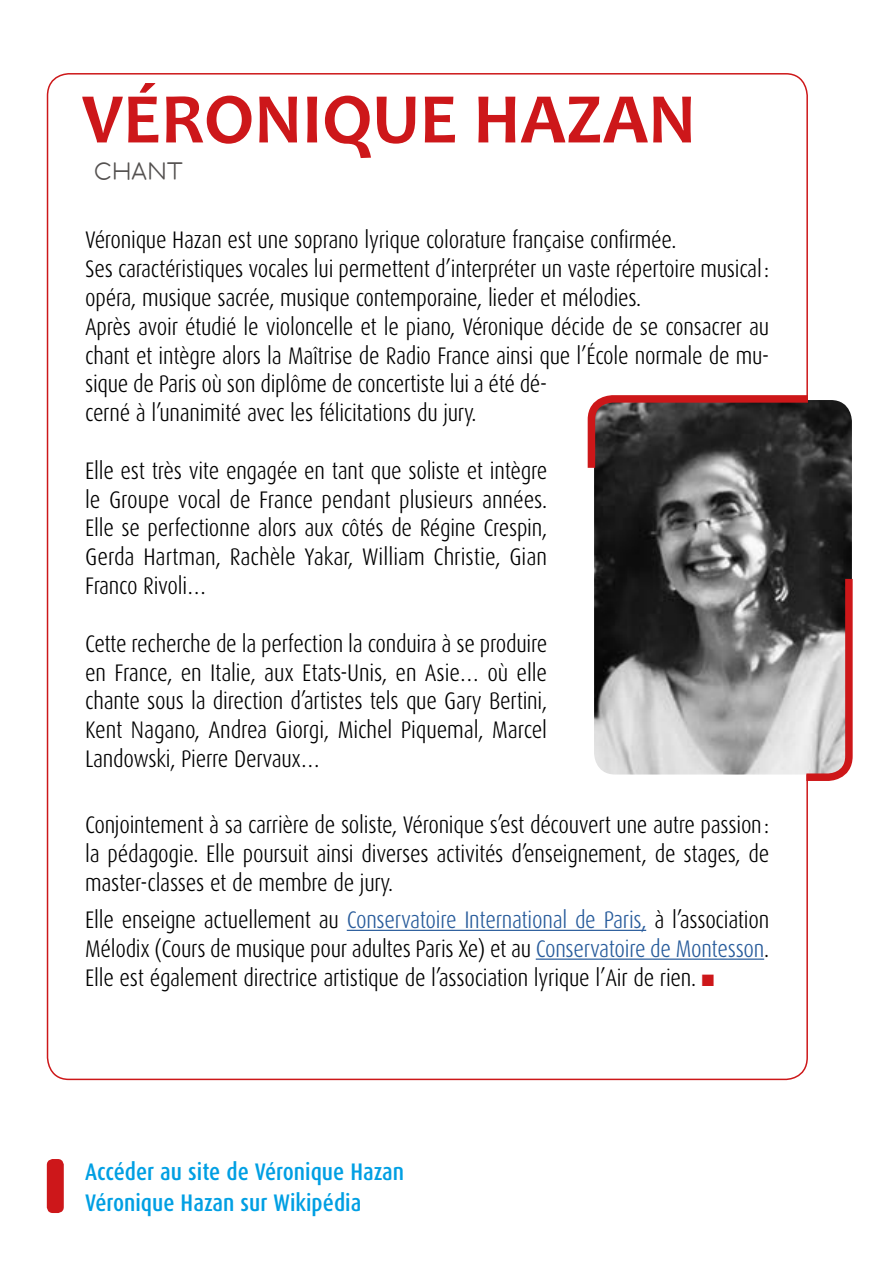
<style>
.page{position:relative;width:893px;height:1263px;background:#fff}
.page>*{position:absolute;margin:0;border:0;box-sizing:border-box;transform-origin:0 0}
.t1{font:700 72px "Candara";color:#cd171a}
.t2{font:300 27px "SF Orson Casual";letter-spacing:.05em;color:#545150}
.t3{font:300 24px/28.8px "Dax Condensed";letter-spacing:-.01em;color:#000;text-align:justify}
.t4{font:500 24px/31px "Dax Condensed";color:#009fe3}
.s1{color:#275b9b}
.s2{color:#cd171a}
</style>
<div class="page">
<hr style="left:347px;top:930px;width:299px;height:1px;background:#275b9b">
<hr style="left:536px;top:958px;width:228px;height:2px;background:#275b9b">
<img style="left:594px;top:400px;width:258px;height:374px">
<svg style="left:587px;top:391px;width:228px;height:84px;background:#544141"></svg>
<svg style="left:799px;top:571px;width:54px;height:214px;background:#a78b8b"></svg>
<div style="left:47px;top:1159px;width:17px;height:54px;background:#cd171a;border-radius:6px"></div>
<h1 class="t1" style="left:82px;top:74px;width:616px">VÉRONIQUE HAZAN</h1>
<p class="t2" style="left:94px;top:154px;width:90px">CHANT</p>
<p class="t3" style="left:85px;top:226px;width:686px;text-align:left">Véronique Hazan est une soprano lyrique colorature française confirmée.<br>Ses caractéristiques vocales lui permettent d’interpréter un vaste répertoire musical: opéra, musique sacrée, musique contemporaine, lieder et mélodies.<br>Après avoir étudié le violoncelle et le piano, Véronique décide de se consacrer au chant et intègre alors la Maîtrise de Radio France ainsi que l’École normale de mu&shy;sique de Paris où son diplôme de concertiste lui a été dé-<br>cerné à l’unanimité avec les félicitations du jury.</p>
<p class="t3" style="left:85px;top:456px;width:464px">Elle est très vite engagée en tant que soliste et intègre le Groupe vocal de France pendant plusieurs années.<br>Elle se perfectionne alors aux côtés de Régine Crespin, Gerda Hartman, Rachèle Yakar, William Christie, Gian Franco Rivoli…</p>
<p class="t3" style="left:85px;top:629px;width:464px">Cette recherche de la perfection la conduira à se produire en France, en Italie, aux Etats-Unis, en Asie… où elle chante sous la direction d’artistes tels que Gary Bertini, Kent Nagano, Andrea Giorgi, Michel Piquemal, Marcel Landowski, Pierre Dervaux…</p>
<p class="t3" style="left:85px;top:811px;width:686px">Conjointement à sa carrière de soliste, Véronique s’est découvert une autre passion: la pédagogie. Elle poursuit ainsi diverses activités d’enseignement, de stages, de master-classes et de membre de jury.</p>
<p class="t3" style="left:85px;top:905px;width:686px">Elle enseigne actuellement au <span class="s1">Conservatoire International de Paris,</span> à l’association Mélodix (Cours de musique pour adultes Paris Xe) et au <span class="s1">Conservatoire de Montesson</span>.<br>Elle est également directrice artistique de l’association lyrique l’Air de rien. <span class="s2">■</span></p>
<p class="t4" style="left:85px;top:1157px;width:321px">Accéder au site de Véronique Hazan<br>Véronique Hazan sur Wikipédia</p>
</div>
